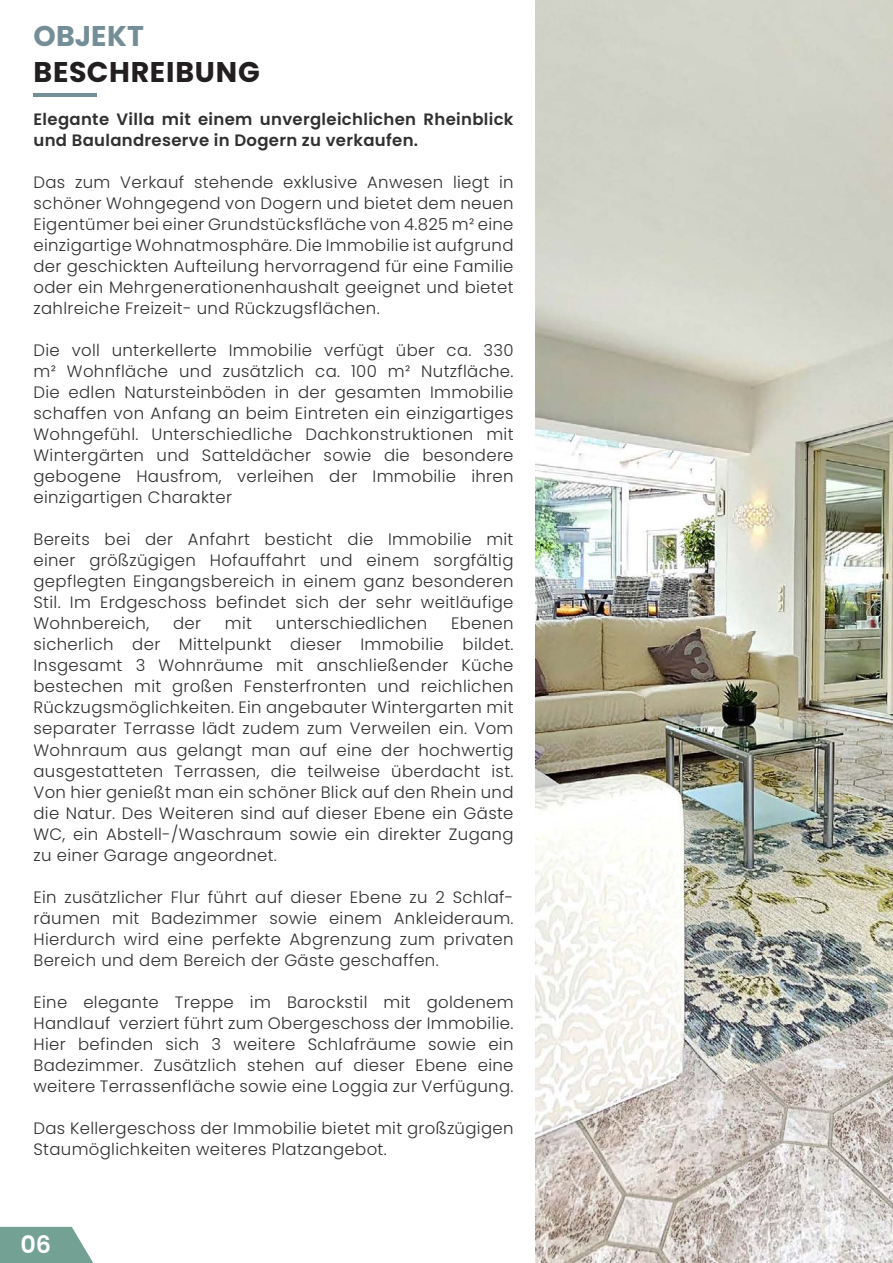
<style>
.page{position:relative;width:893px;height:1263px;background:#fff}
.page>*{position:absolute;margin:0;border:0;box-sizing:border-box;transform-origin:0 0}
.t1{font:700 28.5px "Poppins";letter-spacing:.025em;color:#231f20}
.t2{font:700 28.5px "Poppins";letter-spacing:.005em;color:#748e97}
.t3{font:600 24px "Poppins";color:#fff}
.t4{font:300 16.5px/21px "Poppins";letter-spacing:.02em;color:#312f30;text-align:justify}
.t5{font:600 16.5px/21px "Poppins";letter-spacing:.02em;color:#312f30}
</style>
<div class="page">
<img style="left:536px;top:0;width:357px;height:1263px">
<hr style="left:34px;top:93px;width:63px;height:3px;background:#748e97">
<svg style="left:0;top:1227px;width:93px;height:36px;background:#82ab9f"></svg>
<p class="t2" style="left:34px;top:20px;width:112px">OBJEKT</p>
<p class="t1" style="left:34px;top:56px;width:228px">BESCHREIBUNG</p>
<p class="t5" style="left:34px;top:109px;width:482px">Elegante Villa mit einem unvergleichlichen Rheinblick und Baulandreserve in Dogern zu verkaufen.</p>
<p class="t4" style="left:34px;top:172px;width:482px">Das zum Verkauf stehende exklusive Anwesen liegt in schöner Wohngegend von Dogern und bietet dem neuen Eigentümer bei einer Grundstücksfläche von 4.825 m² eine einzigartige Wohnatmosphäre. Die Immobilie ist aufgrund der geschickten Aufteilung hervorragend für eine Familie oder ein Mehrgenerationenhaushalt geeignet und bietet zahlreiche Freizeit- und Rückzugsflächen.</p>
<p class="t4" style="left:34px;top:340px;width:482px">Die voll unterkellerte Immobilie verfügt über ca. 330 m² Wohnfläche und zusätzlich ca. 100 m² Nutzfläche.<br>Die edlen Natursteinböden in der gesamten Immobilie schaffen von Anfang an beim Eintreten ein einzigartiges Wohngefühl. Unterschiedliche Dachkonstruktionen mit Wintergärten und Satteldächer sowie die besondere gebogene Hausfrom, verleihen der Immobilie ihren einzigartigen Charakter</p>
<p class="t4" style="left:34px;top:529px;width:482px">Bereits bei der Anfahrt besticht die Immobilie mit einer größzügigen Hofauffahrt und einem sorgfältig gepflegten Eingangsbereich in einem ganz besonderen Stil. Im Erdgeschoss befindet sich der sehr weitläufige Wohnbereich,</p>
<p class="t4" style="left:173px;top:613px;width:30px">der</p>
<p class="t4" style="left:225px;top:613px;width:29px">mit</p>
<p class="t4" style="left:276px;top:613px;width:153px">unterschiedlichen</p>
<p class="t4" style="left:34px;top:613px;width:482px;text-indent:418px">Ebenen sicherlich der Mittelpunkt dieser Immobilie bildet.<br>Insgesamt 3 Wohnräume mit anschließender Küche bestechen mit großen Fensterfronten und reichlichen Rückzugsmöglichkeiten. Ein angebauter Wintergarten mit separater Terrasse lädt zudem zum Verweilen ein. Vom Wohnraum aus gelangt man auf eine der hochwertig ausgestatteten Terrassen, die teilweise überdacht ist.<br>Von hier genießt man ein schöner Blick auf den Rhein und die Natur. Des Weiteren sind auf dieser Ebene ein Gäste WC, ein Abstell-/Waschraum sowie ein direkter Zugang zu einer Garage angeordnet.</p>
<p class="t4" style="left:34px;top:886px;width:482px">Ein zusätzlicher Flur führt auf dieser Ebene zu 2 Schlaf&shy;räumen mit Badezimmer sowie einem Ankleideraum.<br>Hierdurch wird eine perfekte Abgrenzung zum privaten Bereich und dem Bereich der Gäste geschaffen.</p>
<p class="t4" style="left:34px;top:991px;width:482px">Eine elegante Treppe im Barockstil mit goldenem Handlauf verziert führt zum Obergeschoss der Immobilie.<br>Hier befinden sich 3 weitere Schlafräume sowie ein Badezimmer. Zusätzlich stehen auf dieser Ebene eine weitere Terrassenfläche sowie eine Loggia zur Verfügung.</p>
<p class="t4" style="left:34px;top:1117px;width:481px">Das Kellergeschoss der Immobilie bietet mit großzügigen<br>Staumöglichkeiten weiteres Platzangebot.</p>
<p class="t3" style="left:21px;top:1231px;width:32px">06</p>
</div>
